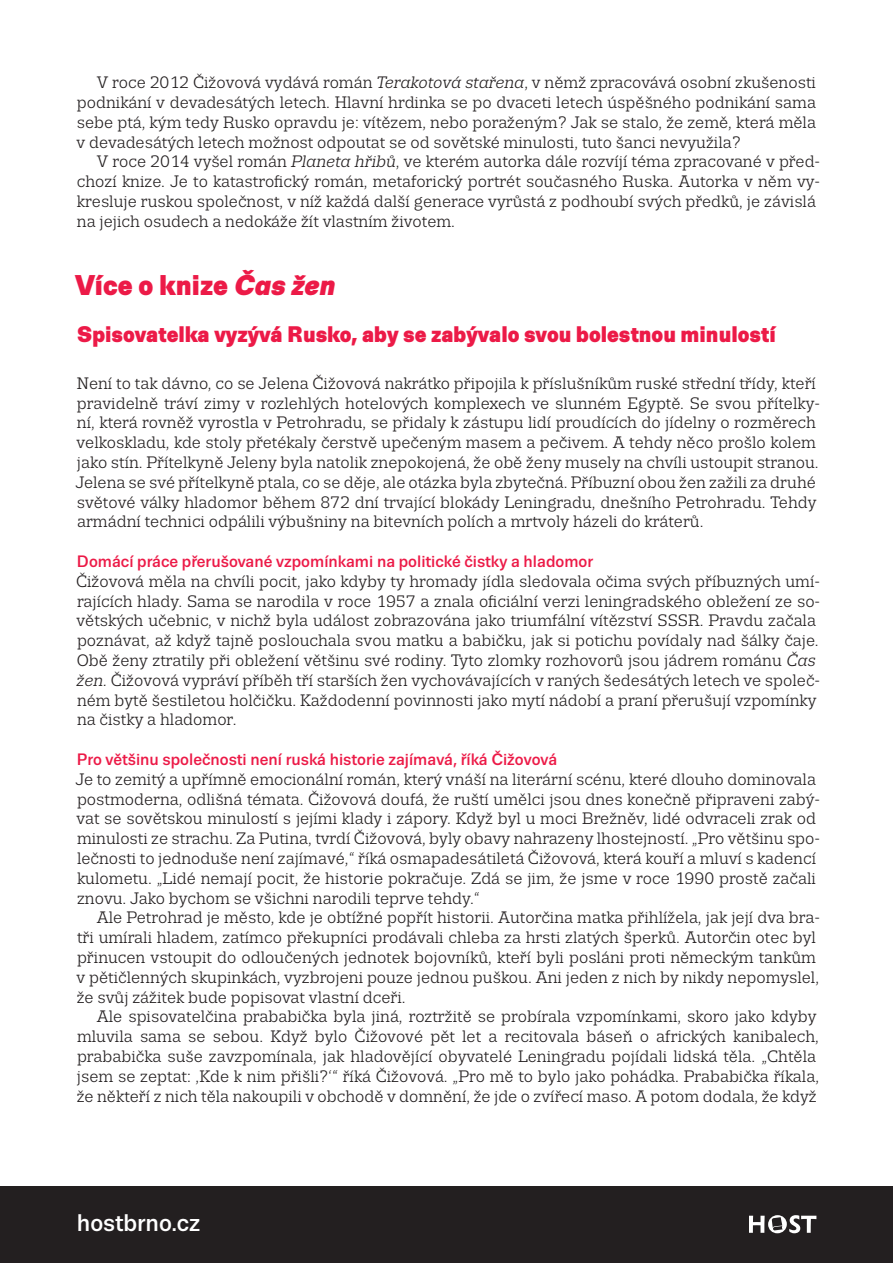
<style>
.page{position:relative;width:893px;height:1263px;background:#fff}
.page>*{position:absolute;margin:0;border:0;box-sizing:border-box;transform-origin:0 0}
.t1{font:900 28.5px "Trivia Sans";color:#ec1a47}
.t2{font:500 24px "Trivia Sans";color:#fff}
.t3{font:900 22.5px "Trivia Sans";color:#ec1a47}
.t4{font:16.5px/19.8px "Trivia Slab";color:#231f20}
.t5{font:500 16.5px "Trivia Sans";color:#ec1a47}
.s1{font-style:italic}
</style>
<div class="page">
<div style="left:0;top:1186px;width:893px;height:77px;background:#231f20"></div>
<svg style="left:749px;top:1215px;width:67px;height:18px"></svg>
<p class="t4" style="left:77px;top:73px;width:741px;text-align:justify;text-indent:20px">V roce 2012 Čižovová vydává román <span class="s1">Terakotová stařena</span>, v němž zpracovává osobní zkušenosti podnikání v devadesátých letech. Hlavní hrdinka se po dvaceti letech úspěšného podnikání sama sebe ptá, kým tedy Rusko opravdu je: vítězem, nebo poraženým? Jak se stalo, že země, která měla v devadesátých letech možnost odpoutat se od sovětské minulosti, tuto šanci nevyužila?</p>
<p class="t4" style="left:77px;top:152px;width:745px;text-indent:20px">V roce 2014 vyšel román <span class="s1">Planeta hřibů</span>, ve kterém autorka dále rozvíjí téma zpracované v před&shy;chozí knize. Je to katastrofický román, metaforický portrét současného Ruska. Autorka v něm vy&shy;kresluje ruskou společnost, v níž každá další generace vyrůstá z podhoubí svých předků, je závislá na jejich osudech a nedokáže žít vlastním životem.</p>
<h1 class="t1" style="left:76px;top:269px;width:261px">Více o knize <span class="s1">Čas žen</span></h1>
<h3 class="t3" style="left:77px;top:322px;width:701px">Spisovatelka vyzývá Rusko, aby se zabývalo svou bolestnou minulostí</h3>
<p class="t4" style="left:75px;top:373px;width:746px">Není to tak dávno, co se Jelena Čižovová nakrátko připojila k příslušníkům ruské střední třídy, kteří pravidelně tráví zimy v rozlehlých hotelových komplexech ve slunném Egyptě. Se svou přítelky&shy;ní, která rovněž vyrostla v Petrohradu, se přidaly k zástupu lidí proudících do jídelny o rozměrech velkoskladu, kde stoly přetékaly čerstvě upečeným masem a pečivem. A tehdy něco prošlo kolem jako stín. Přítelkyně Jeleny byla natolik znepokojená, že obě ženy musely na chvíli ustoupit stranou.<br>Jelena se své přítelkyně ptala, co se děje, ale otázka byla zbytečná. Příbuzní obou žen zažili za druhé světové války hladomor během 872 dní trvající blokády Leningradu, dnešního Petrohradu. Tehdy armádní technici odpálili výbušniny na bitevních polích a mrtvoly házeli do kráterů.</p>
<p class="t5" style="left:77px;top:552px;width:518px">Domácí práce přerušované vzpomínkami na politické čistky a hladomor</p>
<p class="t4" style="left:76px;top:571px;width:746px">Čižovová měla na chvíli pocit, jako kdyby ty hromady jídla sledovala očima svých příbuzných umí&shy;rajících hlady. Sama se narodila v roce 1957 a znala oficiální verzi leningradského obležení ze so&shy;větských učebnic, v nichž byla událost zobrazována jako triumfální vítězství SSSR. Pravdu začala poznávat, až když tajně poslouchala svou matku a babičku, jak si potichu povídaly nad šálky čaje.<br>Obě ženy ztratily při obležení většinu své rodiny. Tyto zlomky rozhovorů jsou jádrem románu <span class="s1">Čas žen.</span> Čižovová vypráví příběh tří starších žen vychovávajících v raných šedesátých letech ve společ&shy;ném bytě šestiletou holčičku. Každodenní povinnosti jako mytí nádobí a praní přerušují vzpomínky na čistky a hladomor.</p>
<p class="t5" style="left:77px;top:750px;width:482px">Pro většinu společnosti není ruská historie zajímavá, říká Čižovová</p>
<p class="t4" style="left:75px;top:769px;width:746px">Je to zemitý a upřímně emocionální román, který vnáší na literární scénu, které dlouho dominovala postmoderna, odlišná témata. Čižovová doufá, že ruští umělci jsou dnes konečně připraveni zabý&shy;vat se sovětskou minulostí s jejími klady i zápory. Když byl u moci Brežněv, lidé odvraceli zrak od minulosti ze strachu. Za Putina, tvrdí Čižovová, byly obavy nahrazeny lhostejností. „Pro většinu spo&shy;lečnosti to jednoduše není zajímavé,“ říká osmapadesátiletá Čižovová, která kouří a mluví s kadencí kulometu. „Lidé nemají pocit, že historie pokračuje. Zdá se jim, že jsme v roce 1990 prostě začali znovu. Jako bychom se všichni narodili teprve tehdy.“</p>
<p class="t4" style="left:77px;top:908px;width:745px;text-indent:20px">Ale Petrohrad je město, kde je obtížné popřít historii. Autorčina matka přihlížela, jak její dva bra&shy;tři umírali hladem, zatímco překupníci prodávali chleba za hrsti zlatých šperků. Autorčin otec byl přinucen vstoupit do odloučených jednotek bojovníků, kteří byli posláni proti německým tankům v pětičlenných skupinkách, vyzbrojeni pouze jednou puškou. Ani jeden z nich by nikdy nepomyslel, že svůj zážitek bude popisovat vlastní dceři.</p>
<p class="t4" style="left:77px;top:1007px;width:744px;text-indent:20px">Ale spisovatelčina prababička byla jiná, roztržitě se probírala vzpomínkami, skoro jako kdyby mluvila sama se sebou. Když bylo Čižovové pět let a recitovala báseň o afrických kanibalech, prababička suše zavzpomínala, jak hladovějící obyvatelé Leningradu pojídali lidská těla. „Chtěla jsem se zeptat: ,Kde k nim přišli?‘“ říká Čižovová. „Pro mě to bylo jako pohádka. Prababička říkala, že někteří z nich těla nakoupili v obchodě v domnění, že jde o zvířecí maso. A potom dodala, že když</p>
<h2 class="t2" style="left:77px;top:1210px;width:125px">hostbrno.cz</h2>
</div>
